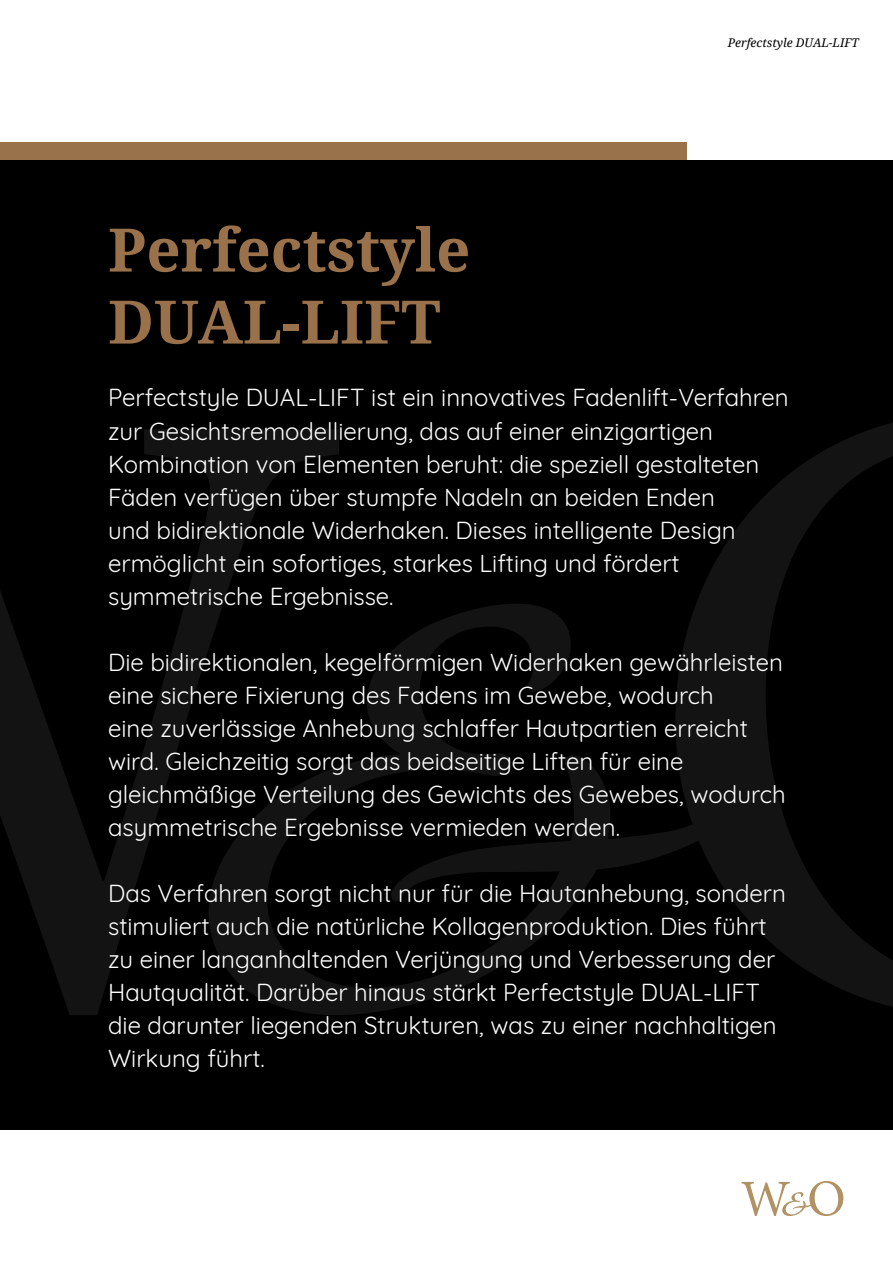
<style>
.page{position:relative;width:893px;height:1263px;background:#fff}
.page>*{position:absolute;margin:0;border:0;box-sizing:border-box;transform-origin:0 0}
.t1{font:700 60px/72px "Noto Serif";color:#99714b}
.t2{font:24px/33px "Quicksand";color:#fff}
.t3{font:italic 12px "Noto Serif";color:#000}
</style>
<div class="page">
<svg style="left:741px;top:1181px;width:102px;height:35px"></svg>
<div style="left:0;top:160px;width:893px;height:969px;background:#000"></div>
<svg style="left:0;top:429px;width:339px;height:586px"></svg>
<svg style="left:699px;top:423px;width:194px;height:584px"></svg>
<svg style="left:206px;top:596px;width:551px;height:419px"></svg>
<div style="left:0;top:143px;width:687px;height:17px;background:#99714b"></div>
<h1 class="t1" style="left:108px;top:212px;width:364px">Perfectstyle<br>DUAL-LIFT</h1>
<p class="t3" style="left:728px;top:34px;width:133px">Perfectstyle DUAL-LIFT</p>
<p class="t2" style="left:108px;top:379px;width:682px">Perfectstyle DUAL-LIFT ist ein innovatives Fadenlift-Verfahren zur Gesichtsremodellierung, das auf einer einzigartigen Kombination von Elementen beruht: die speziell gestalteten Fäden verfügen über stumpfe Nadeln an beiden Enden<br>und bidirektionale Widerhaken. Dieses intelligente Design ermöglicht ein sofortiges, starkes Lifting und fördert symmetrische Ergebnisse.</p>
<p class="t2" style="left:108px;top:643px;width:679px">Die bidirektionalen, kegelförmigen Widerhaken gewährleisten eine sichere Fixierung des Fadens im Gewebe, wodurch<br>eine zuverlässige Anhebung schlaffer Hautpartien erreicht wird. Gleichzeitig sorgt das beidseitige Liften für eine gleichmäßige Verteilung des Gewichts des Gewebes, wodurch asymmetrische Ergebnisse vermieden werden.</p>
<p class="t2" style="left:108px;top:874px;width:679px">Das Verfahren sorgt nicht nur für die Hautanhebung, sondern stimuliert auch die natürliche Kollagenproduktion. Dies führt zu einer langanhaltenden Verjüngung und Verbesserung der Hautqualität. Darüber hinaus stärkt Perfectstyle DUAL-LIFT die darunter liegenden Strukturen, was zu einer nachhaltigen Wirkung führt.</p>
</div>
